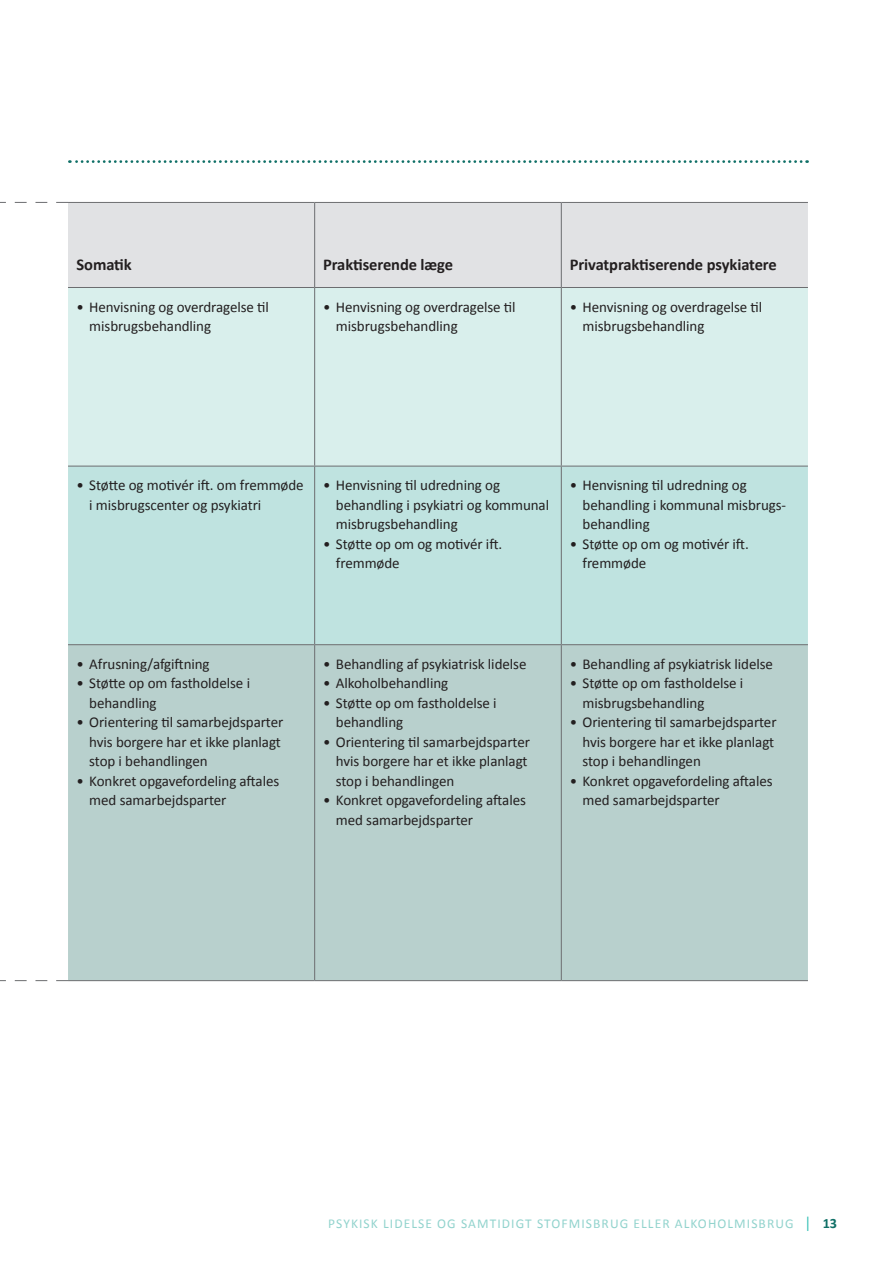
<style>
.page{position:relative;width:893px;height:1263px;background:#fff}
.page>*{position:absolute;margin:0;border:0;box-sizing:border-box;transform-origin:0 0}
.t1{font:700 16.5px "Calibri";letter-spacing:-.005em;color:#231f20}
.t2{font:15px/19.5px "Calibri";letter-spacing:-.005em;color:#231f20}
.t3{font:13.5px "Calibri";letter-spacing:.08em;color:#92d3cd}
.s1{font-size:16.2px;color:#2abdb1}
.s2{font-weight:700;font-size:14.25px;color:#107067}
</style>
<div class="page">
<svg style="left:69px;top:160px;width:732px;height:3px"></svg>
<div style="left:68px;top:203px;width:740px;height:84px;background:#e1e2e4"></div>
<div style="left:68px;top:288px;width:740px;height:178px;background:#d9efec"></div>
<div style="left:68px;top:467px;width:740px;height:177px;background:#bfe3e0"></div>
<div style="left:68px;top:645px;width:740px;height:335px;background:#b8d0cd"></div>
<hr style="left:68px;top:202px;width:247px;height:1px;background:#6c6d70">
<hr style="left:315px;top:202px;width:246px;height:1px;background:#6c6d70">
<hr style="left:561px;top:202px;width:247px;height:1px;background:#6c6d70">
<hr style="left:68px;top:287px;width:247px;height:1px;background:#6c6d70">
<hr style="left:315px;top:287px;width:246px;height:1px;background:#6c6d70">
<hr style="left:561px;top:287px;width:247px;height:1px;background:#6c6d70">
<hr style="left:68px;top:466px;width:247px;height:1px;background:#6c6d70">
<hr style="left:315px;top:466px;width:246px;height:1px;background:#6c6d70">
<hr style="left:561px;top:466px;width:247px;height:1px;background:#6c6d70">
<hr style="left:68px;top:644px;width:247px;height:1px;background:#6c6d70">
<hr style="left:315px;top:644px;width:246px;height:1px;background:#6c6d70">
<hr style="left:561px;top:644px;width:247px;height:1px;background:#6c6d70">
<hr style="left:68px;top:980px;width:247px;height:1px;background:#6c6d70">
<hr style="left:315px;top:980px;width:246px;height:1px;background:#6c6d70">
<hr style="left:561px;top:980px;width:247px;height:1px;background:#6c6d70">
<hr style="left:314px;top:203px;width:1px;height:84px;background:#6c6d70">
<hr style="left:561px;top:203px;width:1px;height:84px;background:#6c6d70">
<hr style="left:314px;top:288px;width:1px;height:178px;background:#6c6d70">
<hr style="left:561px;top:288px;width:1px;height:178px;background:#6c6d70">
<hr style="left:314px;top:466px;width:1px;height:178px;background:#6c6d70">
<hr style="left:561px;top:466px;width:1px;height:178px;background:#6c6d70">
<hr style="left:314px;top:645px;width:1px;height:335px;background:#6c6d70">
<hr style="left:561px;top:645px;width:1px;height:335px;background:#6c6d70">
<svg style="left:0;top:202px;width:68px;height:1px"></svg>
<svg style="left:0;top:980px;width:68px;height:1px"></svg>
<p class="t1" style="left:77px;top:255px;width:57px">Somatik</p>
<p class="t1" style="left:323px;top:255px;width:132px">Praktiserende læge</p>
<p class="t1" style="left:570px;top:255px;width:208px">Privatpraktiserende psykiatere</p>
<p class="t2" style="left:89px;top:296px;width:181px;text-indent:-13px">• Henvisning og overdragelse til misbrugsbehandling</p>
<p class="t2" style="left:336px;top:296px;width:181px;text-indent:-13px">• Henvisning og overdragelse til misbrugsbehandling</p>
<p class="t2" style="left:583px;top:296px;width:181px;text-indent:-13px">• Henvisning og overdragelse til misbrugsbehandling</p>
<p class="t2" style="left:89px;top:475px;width:216px;text-indent:-13px">• Støtte og motivér ift. om fremmøde i misbrugscenter og psykiatri</p>
<p class="t2" style="left:336px;top:475px;width:215px;text-indent:-13px">• Henvisning til udredning og behandling i psykiatri og kommunal misbrugsbehandling</p>
<p class="t2" style="left:336px;top:533px;width:168px;text-indent:-13px">• Støtte op om og motivér ift. fremmøde</p>
<p class="t2" style="left:583px;top:475px;width:205px;text-indent:-13px">• Henvisning til udredning og behandling i kommunal misbrugs&shy;behandling</p>
<p class="t2" style="left:582px;top:533px;width:168px;text-indent:-13px">• Støtte op om og motivér ift. fremmøde</p>
<p class="t2" style="left:77px;top:653px;width:135px">• Afrusning/afgiftning</p>
<p class="t2" style="left:89px;top:673px;width:162px;text-indent:-13px">• Støtte op om fastholdelse i behandling</p>
<p class="t2" style="left:89px;top:712px;width:196px;text-indent:-13px">• Orientering til samarbejdsparter hvis borgere har et ikke planlagt stop i behandlingen</p>
<p class="t2" style="left:89px;top:770px;width:192px;text-indent:-13px">• Konkret opgavefordeling aftales med samarbejdsparter</p>
<p class="t2" style="left:323px;top:653px;width:205px">• Behandling af psykiatrisk lidelse</p>
<p class="t2" style="left:323px;top:673px;width:127px">• Alkoholbehandling</p>
<p class="t2" style="left:336px;top:692px;width:162px;text-indent:-13px">• Støtte op om fastholdelse i behandling</p>
<p class="t2" style="left:336px;top:731px;width:196px;text-indent:-13px">• Orientering til samarbejdsparter hvis borgere har et ikke planlagt stop i behandlingen</p>
<p class="t2" style="left:336px;top:790px;width:192px;text-indent:-13px">• Konkret opgavefordeling aftales med samarbejdsparter</p>
<p class="t2" style="left:570px;top:653px;width:205px">• Behandling af psykiatrisk lidelse</p>
<p class="t2" style="left:582px;top:673px;width:162px;text-indent:-13px">• Støtte op om fastholdelse i misbrugsbehandling</p>
<p class="t2" style="left:582px;top:712px;width:196px;text-indent:-13px">• Orientering til samarbejdsparter hvis borgere har et ikke planlagt stop i behandlingen</p>
<p class="t2" style="left:582px;top:770px;width:192px;text-indent:-13px">• Konkret opgavefordeling aftales med samarbejdsparter</p>
<p class="t3" style="left:328px;top:1215px;width:510px">PSYKISK LIDELSE OG SAMTIDIGT STOFMISBRUG ELLER ALKOHOLMISBRUG <span class="s1">|</span> <span class="s2">13</span></p>
</div>
